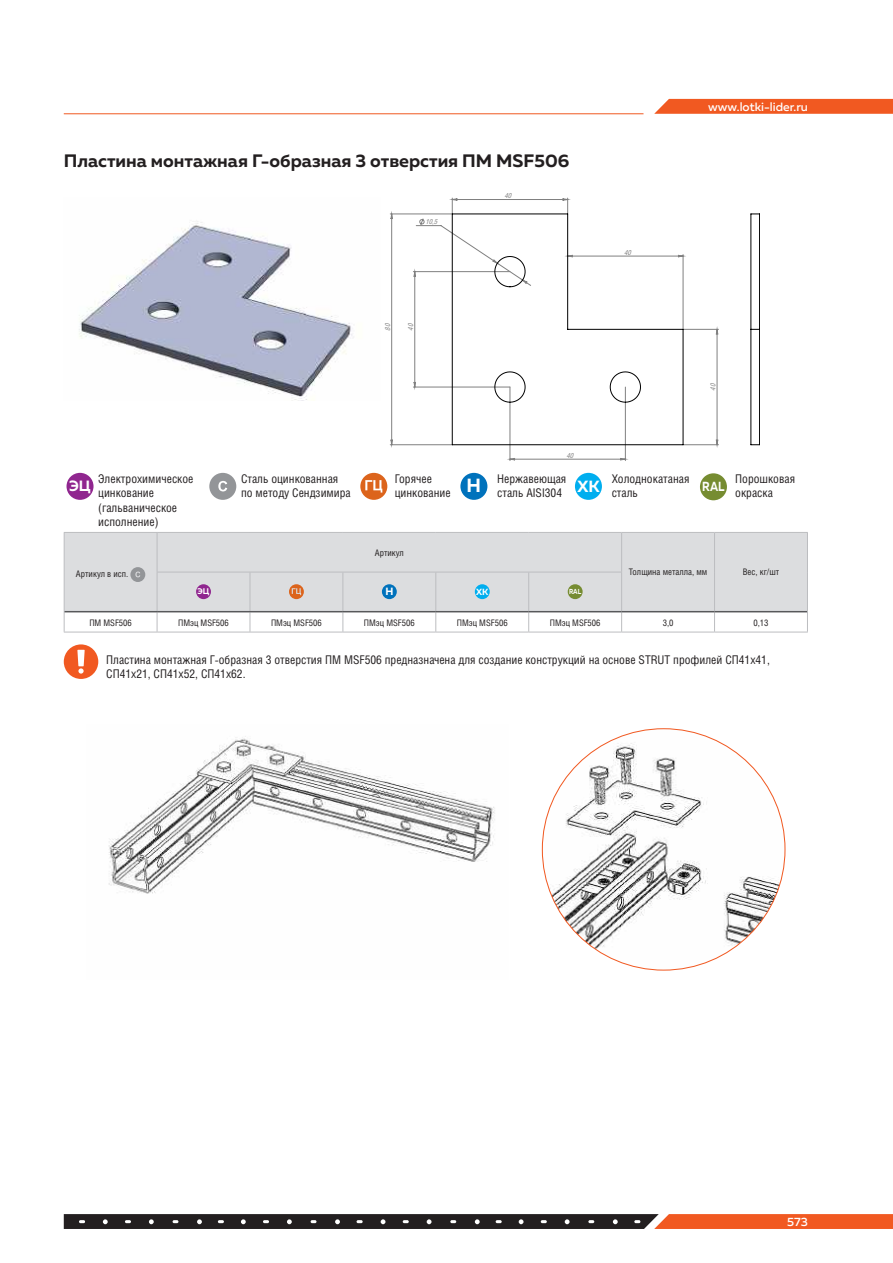
<style>
.page{position:relative;width:893px;height:1263px;background:#fff}
.page>*{position:absolute;margin:0;border:0;box-sizing:border-box;transform-origin:0 0}
.t1{font:700 18px "Muller";color:#231f20}
.t2{font:700 14.85px "Muller";color:#fff}
.t3{font:700 13.2px "Muller";color:#fff;scale:.84 1}
.t4{font:12px/14.4px "Helios Cond C";color:#231f20}
.t5{font:500 12px "Muller";color:#fff}
.t6{font:700 10.5px "Muller";color:#fff}
.t7{font:9px "Helios Cond C";color:#231f20}
.t8{font:700 8.85px "Muller";color:#fff}
.t9{font:700 8.25px "Muller";color:#fff}
.t10{font:700 7.2px "Muller";color:#fff;scale:.84 1}
.t11{font:italic 6.9px "Helios Cond";color:#808080}
</style>
<div class="page">
<img style="left:79px;top:221px;width:275px;height:179px">
<hr style="left:390px;top:214px;width:62px;height:1px;background:#808080">
<hr style="left:390px;top:444px;width:62px;height:1px;background:#808080">
<svg style="left:451px;top:198px;width:118px;height:16px"></svg>
<svg style="left:490px;top:445px;width:195px;height:16px"></svg>
<svg style="left:391px;top:214px;width:327px;height:231px"></svg>
<svg style="left:452px;top:213px;width:232px;height:232px"></svg>
<hr style="left:750px;top:329px;width:1px;height:116px;background:#000">
<hr style="left:759px;top:329px;width:1px;height:116px;background:#000">
<hr style="left:750px;top:214px;width:1px;height:115px;background:#000">
<hr style="left:759px;top:214px;width:1px;height:115px;background:#000">
<svg style="left:209px;top:473px;width:27px;height:27px"></svg>
<div style="left:460px;top:473px;width:27px;height:27px;background:#0072bc;border-radius:50%"></div>
<svg style="left:360px;top:473px;width:27px;height:27px"></svg>
<div style="left:67px;top:473px;width:27px;height:27px;background:#90268f;border-radius:50%"></div>
<div style="left:575px;top:473px;width:27px;height:27px;background:#00aeef;border-radius:50%"></div>
<div style="left:700px;top:473px;width:27px;height:27px;background:#768c31;border-radius:50%"></div>
<div style="left:65px;top:533px;width:742px;height:78px;background:#dcdddf"></div>
<hr style="left:64px;top:532px;width:93px;height:1px;background:#bcbdc0">
<hr style="left:64px;top:533px;width:1px;height:39px;background:#bcbdc0">
<hr style="left:157px;top:532px;width:93px;height:1px;background:#bcbdc0">
<hr style="left:157px;top:533px;width:1px;height:39px;background:#bcbdc0">
<hr style="left:250px;top:532px;width:93px;height:1px;background:#bcbdc0">
<hr style="left:343px;top:532px;width:93px;height:1px;background:#bcbdc0">
<hr style="left:436px;top:532px;width:93px;height:1px;background:#bcbdc0">
<hr style="left:529px;top:532px;width:93px;height:1px;background:#bcbdc0">
<hr style="left:622px;top:532px;width:92px;height:1px;background:#bcbdc0">
<hr style="left:621px;top:533px;width:1px;height:39px;background:#bcbdc0">
<hr style="left:714px;top:532px;width:94px;height:1px;background:#bcbdc0">
<hr style="left:714px;top:533px;width:1px;height:39px;background:#bcbdc0">
<hr style="left:807px;top:533px;width:1px;height:39px;background:#bcbdc0">
<hr style="left:64px;top:572px;width:1px;height:40px;background:#bcbdc0">
<hr style="left:157px;top:572px;width:93px;height:1px;background:#bcbdc0">
<hr style="left:157px;top:572px;width:1px;height:39px;background:#bcbdc0">
<hr style="left:250px;top:572px;width:93px;height:1px;background:#bcbdc0">
<hr style="left:250px;top:572px;width:1px;height:39px;background:#bcbdc0">
<hr style="left:343px;top:572px;width:93px;height:1px;background:#bcbdc0">
<hr style="left:342px;top:572px;width:1px;height:39px;background:#bcbdc0">
<hr style="left:436px;top:572px;width:93px;height:1px;background:#bcbdc0">
<hr style="left:435px;top:572px;width:1px;height:39px;background:#bcbdc0">
<hr style="left:529px;top:572px;width:93px;height:1px;background:#bcbdc0">
<hr style="left:528px;top:572px;width:1px;height:39px;background:#bcbdc0">
<hr style="left:621px;top:572px;width:1px;height:39px;background:#bcbdc0">
<hr style="left:714px;top:572px;width:1px;height:39px;background:#bcbdc0">
<hr style="left:807px;top:572px;width:1px;height:40px;background:#bcbdc0">
<svg style="left:64px;top:612px;width:1px;height:20px"></svg>
<svg style="left:157px;top:612px;width:1px;height:20px"></svg>
<svg style="left:250px;top:612px;width:1px;height:20px"></svg>
<svg style="left:342px;top:612px;width:1px;height:20px"></svg>
<svg style="left:435px;top:612px;width:1px;height:20px"></svg>
<svg style="left:528px;top:612px;width:1px;height:20px"></svg>
<svg style="left:621px;top:612px;width:1px;height:20px"></svg>
<svg style="left:714px;top:612px;width:1px;height:20px"></svg>
<svg style="left:807px;top:612px;width:1px;height:20px"></svg>
<hr style="left:65px;top:611px;width:92px;height:1px;background:#57585a">
<hr style="left:622px;top:611px;width:92px;height:1px;background:#57585a">
<hr style="left:714px;top:611px;width:93px;height:1px;background:#57585a">
<hr style="left:157px;top:611px;width:93px;height:1px;background:#57585a">
<hr style="left:250px;top:611px;width:93px;height:1px;background:#57585a">
<hr style="left:343px;top:611px;width:93px;height:1px;background:#57585a">
<hr style="left:436px;top:611px;width:93px;height:1px;background:#57585a">
<hr style="left:529px;top:611px;width:93px;height:1px;background:#57585a">
<hr style="left:64px;top:632px;width:93px;height:1px;background:#bcbdc0">
<hr style="left:157px;top:632px;width:93px;height:1px;background:#bcbdc0">
<hr style="left:250px;top:632px;width:93px;height:1px;background:#bcbdc0">
<hr style="left:343px;top:632px;width:93px;height:1px;background:#bcbdc0">
<hr style="left:436px;top:632px;width:93px;height:1px;background:#bcbdc0">
<hr style="left:529px;top:632px;width:93px;height:1px;background:#bcbdc0">
<hr style="left:622px;top:632px;width:92px;height:1px;background:#bcbdc0">
<hr style="left:714px;top:632px;width:94px;height:1px;background:#bcbdc0">
<svg style="left:130px;top:567px;width:15px;height:15px"></svg>
<div style="left:196px;top:584px;width:15px;height:15px;background:#90268f;border-radius:50%"></div>
<svg style="left:289px;top:584px;width:15px;height:15px"></svg>
<div style="left:382px;top:584px;width:15px;height:15px;background:#0072bc;border-radius:50%"></div>
<div style="left:475px;top:584px;width:15px;height:15px;background:#00aeef;border-radius:50%"></div>
<div style="left:568px;top:584px;width:15px;height:15px;background:#768c31;border-radius:50%"></div>
<svg style="left:64px;top:644px;width:34px;height:35px"></svg>
<img style="left:108px;top:736px;width:387px;height:158px">
<img style="left:542px;top:729px;width:243px;height:241px">
<svg style="left:654px;top:99px;width:239px;height:15px;background:#f1602b"></svg>
<svg style="left:64px;top:1214px;width:829px;height:15px;background:#673b2c"></svg>
<hr style="left:64px;top:113px;width:579px;height:1px;background:#f15921">
<h1 class="t1" style="left:64px;top:150px;width:507px">Пластина монтажная Г-образная 3 отверстия ПМ MSF506</h1>
<p class="t11" style="left:505px;top:191px;width:10px">40</p>
<p class="t11" style="left:425px;top:217px;width:15px">10,5</p>
<p class="t11" style="left:383px;top:331px;width:10px;rotate:-90deg">80</p>
<p class="t11" style="left:407px;top:331px;width:10px;rotate:-90deg">40</p>
<p class="t11" style="left:566px;top:451px;width:10px">40</p>
<p class="t11" style="left:624px;top:248px;width:10px">40</p>
<p class="t5" style="left:708px;top:99px;width:101px">www.lotki-lider.ru</p>
<p class="t11" style="left:709px;top:391px;width:10px;rotate:-90deg">40</p>
<p class="t4" style="left:98px;top:471px;width:97px">Электрохимическое цинкование (гальваническое исполнение)</p>
<p class="t4" style="left:241px;top:471px;width:111px">Сталь оцинкованная по методу Сендзимира</p>
<p class="t4" style="left:395px;top:471px;width:57px">Горячее цинкование</p>
<p class="t4" style="left:467px;top:471px;width:101px;text-indent:31px">Нержавеющая<br><sup>Н</sup> сталь AISI304</p>
<p class="t2" style="left:69px;top:476px;width:23px">ЭЦ</p>
<p class="t4" style="left:577px;top:471px;width:114px;text-indent:34px">Холоднокатаная<br><sup>ХК</sup> сталь</p>
<p class="t4" style="left:735px;top:471px;width:61px">Порошковая окраска</p>
<p class="t3" style="left:702px;top:478px;width:28px">RAL</p>
<p class="t7" style="left:76px;top:568px;width:54px">Артикул в исп.</p>
<p class="t7" style="left:375px;top:547px;width:31px">Артикул</p>
<p class="t9" style="left:198px;top:586px;width:13px">ЭЦ</p>
<p class="t6" style="left:385px;top:585px;width:10px">Н</p>
<p class="t8" style="left:476px;top:586px;width:14px">ХК</p>
<p class="t10" style="left:569px;top:587px;width:16px">RAL</p>
<p class="t7" style="left:629px;top:567px;width:80px">Толщина металла, мм</p>
<p class="t7" style="left:743px;top:567px;width:38px">Вес, кг/шт</p>
<p class="t7" style="left:89px;top:617px;width:44px">ПМ MSF506</p>
<p class="t7" style="left:178px;top:617px;width:52px">ПМэц MSF506</p>
<p class="t7" style="left:271px;top:617px;width:52px">ПМэц MSF506</p>
<p class="t7" style="left:364px;top:617px;width:52px">ПМэц MSF506</p>
<p class="t7" style="left:457px;top:617px;width:52px">ПМэц MSF506</p>
<p class="t7" style="left:550px;top:617px;width:52px">ПМэц MSF506</p>
<p class="t7" style="left:663px;top:617px;width:12px">3,0</p>
<p class="t7" style="left:753px;top:617px;width:17px">0,13</p>
<p class="t4" style="left:106px;top:652px;width:665px">Пластина монтажная Г-образная 3 отверстия ПМ MSF506 предназначена для создание конструкций на основе STRUT профилей СП41х41,<br>СП41х21, СП41х52, СП41х62.</p>
<p class="t5" style="left:787px;top:1214px;width:22px">573</p>
</div>
